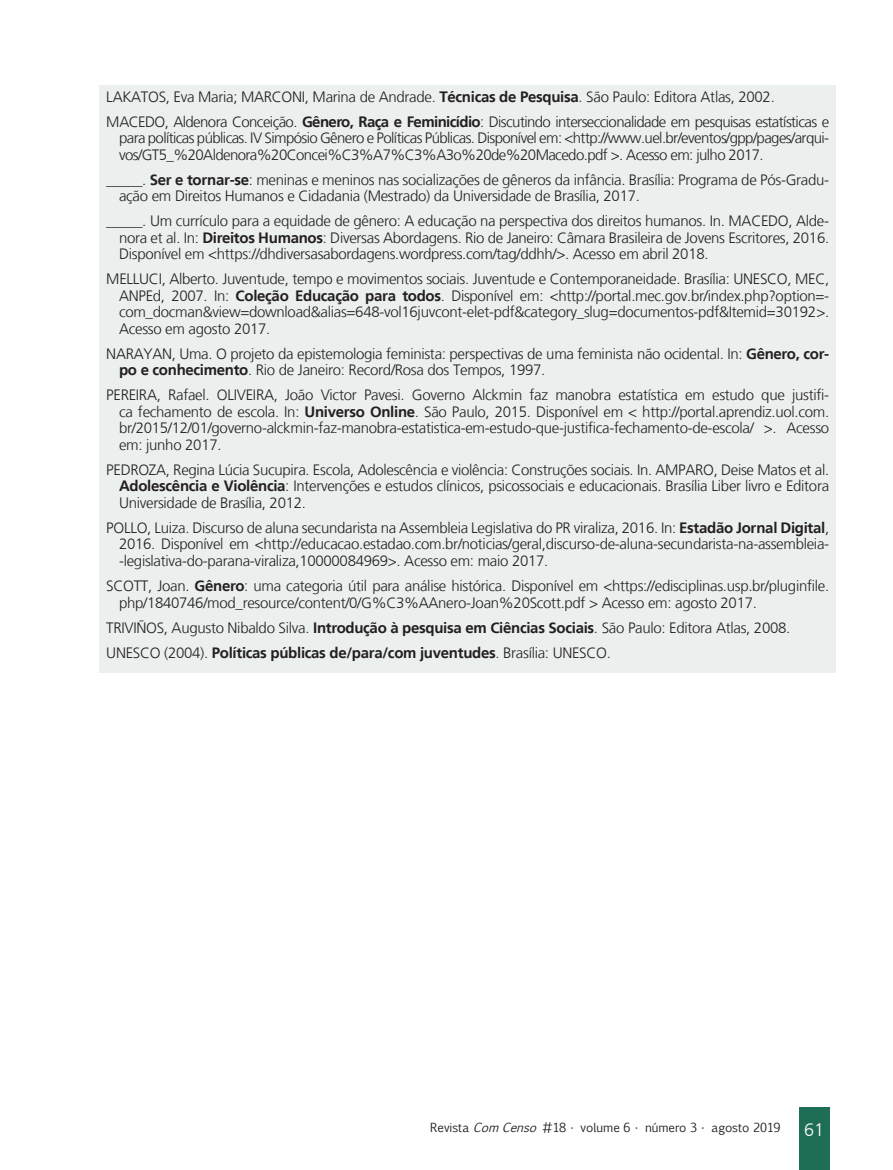
<style>
.page{position:relative;width:893px;height:1170px;background:#fff}
.page>*{position:absolute;margin:0;border:0;box-sizing:border-box;transform-origin:0 0}
.t1{font:300 18px "Frutiger LT";color:#fff}
.Referências__10{font:300 15px/16.5px "Frutiger LT";letter-spacing:-.02em;color:#231f20;text-align:justify}
.Referências__10-2{font:700 15px "Frutiger LT";letter-spacing:-.02em;color:#231f20}
.t2{font:12px "Euphemia CAS";color:#231f20}
.s1{font-weight:700}
.s2{font-weight:300}
.s3{font-style:italic}
</style>
<div class="page">
<div style="left:799px;top:1107px;width:30px;height:62px;background:#1e6d56"></div>
<div style="left:99px;top:85px;width:737px;height:587px;background:#ebefed"></div>
<p class="Referências__10" style="left:106px;top:88px;width:670px">LAKATOS, Eva Maria; MARCONI, Marina de Andrade. <span class="s1">Técnicas de Pesquisa</span>. São Paulo: Editora Atlas, 2002.</p>
<p class="Referências__10" style="left:119px;top:113px;width:712px;text-indent:-13px">MACEDO, Aldenora Conceição. <span class="s1">Gênero, Raça e Feminicídio</span>: Discutindo interseccionalidade em pesquisas estatísticas e para políticas públicas. IV Simpósio Gênero e Políticas Públicas. Disponível em: &lt;http://www.uel.br/eventos/gpp/pages/arqui&shy;vos/GT5_%20Aldenora%20Concei%C3%A7%C3%A3o%20de%20Macedo.pdf &gt;. Acesso em: julho 2017.</p>
<p class="Referências__10" style="left:119px;top:171px;width:712px;text-indent:-13px">_____. <span class="s1">Ser e tornar-se</span>: meninas e meninos nas socializações de gêneros da infância. Brasília: Programa de Pós-Gradu&shy;ação em Direitos Humanos e Cidadania (Mestrado) da Universidade de Brasília, 2017.</p>
<p class="Referências__10" style="left:119px;top:213px;width:712px;text-indent:-13px">_____. Um currículo para a equidade de gênero: A educação na perspectiva dos direitos humanos. In. MACEDO, Alde&shy;nora et al. In: <span class="s1">Direitos Humanos</span>: Diversas Abordagens. Rio de Janeiro: Câmara Brasileira de Jovens Escritores, 2016.<br>Disponível em &lt;https://dhdiversasabordagens.wordpress.com/tag/ddhh/&gt;. Acesso em abril 2018.</p>
<p class="Referências__10" style="left:119px;top:271px;width:712px;text-indent:-13px">MELLUCI, Alberto. Juventude, tempo e movimentos sociais. Juventude e Contemporaneidade. Brasília: UNESCO, MEC, ANPEd, 2007. In: <span class="s1">Coleção Educação para todos</span>. Disponível em: &lt;http://portal.mec.gov.br/index.php?option=- com_docman&amp;view=download&amp;alias=648-vol16juvcont-elet-pdf&amp;category_slug=documentos-pdf&amp;Itemid=30192&gt;.<br>Acesso em agosto 2017.</p>
<p class="Referências__10" style="left:119px;top:345px;width:712px;text-indent:-13px">NARAYAN, Uma. O projeto da epistemologia feminista: perspectivas de uma feminista não ocidental. In: <span class="s1">Gênero, cor&shy;po e conhecimento</span>. Rio de Janeiro: Record/Rosa dos Tempos, 1997.</p>
<p class="Referências__10" style="left:119px;top:387px;width:712px;text-indent:-13px">PEREIRA, Rafael. OLIVEIRA, João Victor Pavesi. Governo Alckmin faz manobra estatística em estudo que justifi&shy;ca fechamento de escola. In: <span class="s1">Universo Online</span>. São Paulo, 2015. Disponível em &lt; http://portal.aprendiz.uol.com. br/2015/12/01/governo-alckmin-faz-manobra-estatistica-em-estudo-que-justifica-fechamento-de-escola/ &gt;. Acesso em: junho 2017.</p>
<p class="Referências__10" style="left:119px;top:461px;width:712px;text-indent:-13px">PEDROZA, Regina Lúcia Sucupira. Escola, Adolescência e violência: Construções sociais. In. AMPARO, Deise Matos et al.<br><span class="s1">Adolescência e Violência</span>: Intervenções e estudos clínicos, psicossociais e educacionais. Brasília Liber livro e Editora Universidade de Brasília, 2012.</p>
<p class="Referências__10" style="left:119px;top:519px;width:712px;text-indent:-13px">POLLO, Luiza. Discurso de aluna secundarista na Assembleia Legislativa do PR viraliza, 2016. In: <span class="s1">Estadão Jornal Digital</span>, 2016. Disponível em &lt;http://educacao.estadao.com.br/noticias/geral,discurso-de-aluna-secundarista-na-assembleia--legislativa-do-parana-viraliza,10000084969&gt;. Acesso em: maio 2017.</p>
<p class="Referências__10" style="left:119px;top:577px;width:712px;text-indent:-13px">SCOTT, Joan. <span class="s1">Gênero</span>: uma categoria útil para análise histórica. Disponível em &lt;https://edisciplinas.usp.br/pluginfile. php/1840746/mod_resource/content/0/G%C3%AAnero-Joan%20Scott.pdf &gt; Acesso em: agosto 2017.</p>
<p class="Referências__10" style="left:106px;top:619px;width:685px">TRIVIÑOS, Augusto Nibaldo Silva. <span class="s1">Introdução à pesquisa em Ciências Sociais</span>. São Paulo: Editora Atlas, 2008.</p>
<p class="Referências__10-2" style="left:106px;top:643px;width:506px"><span class="s2">UNESCO (2004).</span> Políticas públicas de/para/com juventudes<span class="s2">. Brasília: UNESCO.</span></p>
<p class="t2" style="left:430px;top:1119px;width:352px">Revista <span class="s3">ComCenso</span> #18 • volume 6 • número 3 • agosto 2019</p>
<p class="t1" style="left:804px;top:1119px;width:22px">61</p>
</div>
